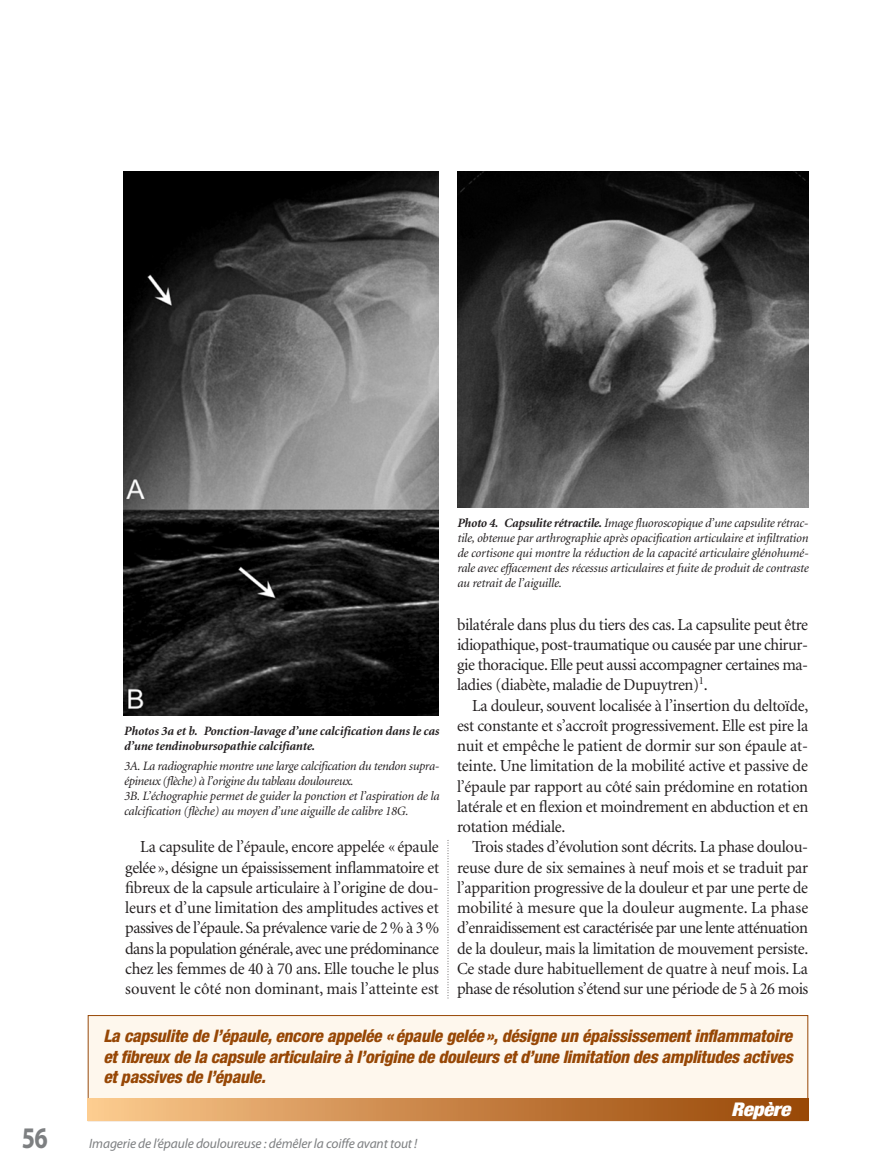
<style>
.page{position:relative;width:878px;height:1175px;background:#fff}
.page>*{position:absolute;margin:0;border:0;box-sizing:border-box;transform-origin:0 0}
.t1{font:700 30px "Myriad Pro";color:#7d7f81;scale:.8 1}
.t2{font:italic 900 condensed 18.9px "Helvetica Neue";letter-spacing:-.015em;color:#fff;scale:1.11 1}
.t3{font:italic 800 condensed 17.25px/20.2px "Helvetica Neue";letter-spacing:-.015em;color:#974705;text-align:justify}
.t4{font:16.8px/20.2px "Minion";letter-spacing:-.02em;color:#231f20;text-align:justify}
.t5{font:italic 13.5px "Myriad Pro";letter-spacing:-.01em;color:#7d7f81}
.t6{font:italic 12.75px/15px "Minion";letter-spacing:-.015em;color:#231f20;text-align:justify}
.t7{font:italic 700 12.75px/15px "Minion";letter-spacing:-.01em;color:#231f20}
.s1{font-weight:700}
</style>
<div class="page">
<svg style="left:447px;top:840px;width:1px;height:159px"></svg>
<div style="left:88px;top:1016px;width:719px;height:104px;background:#fef7ed"></div>
<div style="left:88px;top:1015px;width:720px;height:105px;border:1px solid #974705"></div>
<div style="left:88px;top:1098px;width:720px;height:22px;background:linear-gradient(to right,#fbc78c,#964403)"></div>
<img style="left:457px;top:172px;width:351px;height:336px">
<img style="left:124px;top:172px;width:315px;height:543px">
<h1 class="t1" style="left:22px;top:1126px;width:34px">56</h1>
<p class="t7" style="left:124px;top:724px;width:317px">Photos 3a et b. Ponction-lavage d’une calcification dans le cas d’une tendinobursopathie calcifiante.</p>
<p class="t6" style="left:124px;top:759px;width:317px;text-align:left">3A. La radiographie montre une large calcification du tendon supra&shy;épineux (flèche) à l’origine du tableau douloureux.<br>3B. L’échographie permet de guider la ponction et l’aspiration de la calcification (flèche) au moyen d’une aiguille de calibre 18G.</p>
<p class="t4" style="left:125px;top:838px;width:315px;text-indent:15px">La capsulite de l’épaule, encore appelée « épaule gelée », désigne un épaississement inflammatoire et fibreux de la capsule articulaire à l’origine de dou&shy;leurs et d’une limitation des amplitudes actives et passives de l’épaule. Sa prévalence varie de 2 % à 3 % dans la population générale, avec une prédominance chez les femmes de 40 à 70 ans. Elle touche le plus souvent le côté non dominant, mais l’atteinte est</p>
<p class="t6" style="left:457px;top:517px;width:353px"><span class="s1">Photo 4. Capsulite rétractile.</span> Image fluoroscopique d’une capsulite rétrac&shy;tile, obtenue par arthrographie après opacification articulaire et infiltration de cortisone qui montre la réduction de la capacité articulaire glénohumé&shy;rale avec effacement des récessus articulaires et fuite de produit de contraste au retrait de l’aiguille.</p>
<p class="t4" style="left:457px;top:615px;width:353px">bilatérale dans plus du tiers des cas. La capsulite peut être idiopathique, post-traumatique ou causée par une chirur&shy;gie thoracique. Elle peut aussi accompagner certaines ma&shy;ladies (diabète, maladie de Dupuytren)<sup>1</sup>.</p>
<p class="t4" style="left:457px;top:696px;width:353px;text-indent:15px">La douleur, souvent localisée à l’insertion du deltoïde, est constante et s’accroît progressivement. Elle est pire la nuit et empêche le patient de dormir sur son épaule at&shy;teinte. Une limitation de la mobilité active et passive de l’épaule par rapport au côté sain prédomine en rotation latérale et en flexion et moindrement en abduction et en rotation médiale.</p>
<p class="t4" style="left:457px;top:838px;width:353px;text-indent:15px">Trois stades d’évolution sont décrits. La phase doulou&shy;reuse dure de six semaines à neuf mois et se traduit par l’apparition progressive de la douleur et par une perte de mobilité à mesure que la douleur augmente. La phase d’enraidissement est caractérisée par une lente atténuation de la douleur, mais la limitation de mouvement persiste.<br>Ce stade dure habituellement de quatre à neuf mois. La phase de résolution s’étend sur une période de 5 à 26 mois</p>
<p class="t3" style="left:104px;top:1027px;width:690px">La capsulite de l’épaule, encore appelée « épaule gelée », désigne un épaississement inflammatoire et fibreux de la capsule articulaire à l’origine de douleurs et d’une limitation des amplitudes actives et passives de l’épaule.</p>
<p class="t2" style="left:731px;top:1102px;width:55px">Repère</p>
<p class="t5" style="left:89px;top:1138px;width:330px">Imagerie de l’épaule douloureuse : démêler la coiffe avant tout !</p>
</div>
